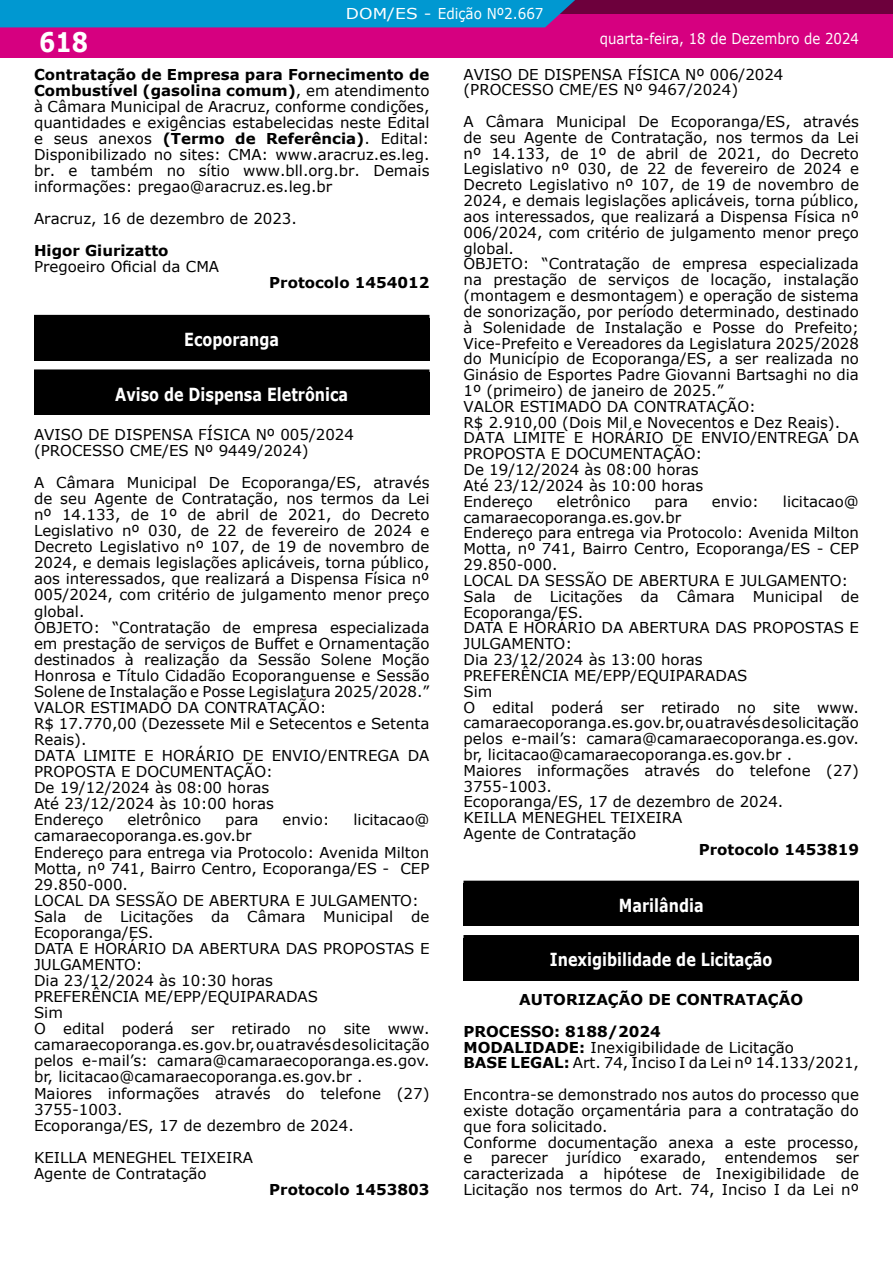
<style>
.page{position:relative;width:893px;height:1263px;background:#fff}
.page>*{position:absolute;margin:0;border:0;box-sizing:border-box;transform-origin:0 0}
.t1{font:700 27px "Verdana";color:#fff;scale:.85 1}
.t2{font:700 18px "Verdana";color:#fff;scale:.8 1}
.t3{font:15px/15.8px "Verdana";color:#000}
.t4{font:700 15px/31.7px "Verdana";color:#000}
.t5{font:15px "Verdana";color:#fff;scale:.89 1}
.t6{font:15px "Verdana";color:#fff;scale:1.14 1}
.s1{font-weight:700}
</style>
<div class="page">
<div style="left:0;top:0;width:893px;height:57px;background:#d60080"></div>
<div style="left:0;top:0;width:893px;height:14px;background:#6d003c"></div>
<div style="left:0;top:0;width:575px;height:27px;background:#0098d1"></div>
<div style="left:34px;top:318px;width:395px;height:42px;background:#000"></div>
<div style="left:34px;top:315px;width:395px;height:6px;background:#000"></div>
<div style="left:34px;top:372px;width:395px;height:43px;background:#000"></div>
<div style="left:34px;top:369px;width:395px;height:6px;background:#000"></div>
<div style="left:463px;top:884px;width:396px;height:42px;background:#000"></div>
<div style="left:463px;top:881px;width:396px;height:6px;background:#000"></div>
<div style="left:463px;top:938px;width:396px;height:42px;background:#000"></div>
<div style="left:463px;top:935px;width:396px;height:6px;background:#000"></div>
<h1 class="t1" style="left:39px;top:30px;width:59px">618</h1>
<p class="t6" style="left:346px;top:7px;width:175px">DOM/ES - Edição Nº2.667</p>
<p class="t5" style="left:600px;top:32px;width:293px">quarta-feira, 18 de Dezembro de 2024</p>
<p class="t3" style="left:34px;top:67px;width:397px;text-align:justify"><span class="s1">Contratação de Empresa para Fornecimento de Combustível (gasolina comum)</span>, em atendimento à Câmara Municipal de Aracruz, conforme condições, quantidades e exigências estabelecidas neste Edital e seus anexos <span class="s1">(Termo de Referência)</span>. Edital:<br>Disponibilizado no sites: CMA: www.aracruz.es.leg. br. e também no sítio www.bll.org.br. Demais informações: pregao@aracruz.es.leg.br</p>
<p class="t3" style="left:34px;top:211px;width:264px">Aracruz, 16 de dezembro de 2023.</p>
<p class="t4" style="left:34px;top:236px;width:136px">Higor Giurizatto</p>
<p class="t3" style="left:34px;top:259px;width:187px">Pregoeiro Oficial da CMA</p>
<p class="t4" style="left:269px;top:268px;width:162px">Protocolo 1454012</p>
<p class="t2" style="left:184px;top:331px;width:120px">Ecoporanga</p>
<p class="t2" style="left:115px;top:386px;width:293px">Aviso de Dispensa Eletrônica</p>
<p class="t3" style="left:34px;top:426px;width:321px">AVISO DE DISPENSA FÍSICA Nº 005/2024 (PROCESSO CME/ES Nº 9449/2024)</p>
<p class="t3" style="left:34px;top:474px;width:397px">A Câmara Municipal De Ecoporanga/ES, através de seu Agente de Contratação, nos termos da Lei nº 14.133, de 1º de abril de 2021, do Decreto Legislativo nº 030, de 22 de fevereiro de 2024 e Decreto Legislativo nº 107, de 19 de novembro de 2024, e demais legislações aplicáveis, torna público, aos interessados, que realizará a Dispensa Física nº 005/2024, com critério de julgamento menor preço global.<br>OBJETO: “Contratação de empresa especializada em prestação de serviços de Buffet e Ornamentação destinados à realização da Sessão Solene Moção Honrosa e Título Cidadão Ecoporanguense e Sessão Solene de Instalação e Posse Legislatura 2025/2028.” VALOR ESTIMADO DA CONTRATAÇÃO:<br>R$ 17.770,00 (Dezessete Mil e Setecentos e Setenta Reais).<br>DATA LIMITE E HORÁRIO DE ENVIO/ENTREGA DA PROPOSTA E DOCUMENTAÇÃO:<br>De 19/12/2024 às 08:00 horas<br>Até 23/12/2024 às 10:00 horas<br>Endereço</p>
<p class="t3" style="left:127px;top:812px;width:75px">eletrônico</p>
<p class="t3" style="left:225px;top:812px;width:35px">para</p>
<p class="t3" style="left:282px;top:812px;width:49px">envio:</p>
<p class="t3" style="left:353px;top:812px;width:78px">licitacao@</p>
<p class="t3" style="left:34px;top:829px;width:397px">camaraecoporanga.es.gov.br<br>Endereço para entrega via Protocolo: Avenida Milton Motta, nº 741, Bairro Centro, Ecoporanga/ES - CEP 29.850-000.<br>LOCAL DA SESSÃO DE ABERTURA E JULGAMENTO:<br>Sala de Licitações da Câmara Municipal de Ecoporanga/ES.<br>DATA E HORÁRIO DA ABERTURA DAS PROPOSTAS E JULGAMENTO:<br>Dia 23/12/2024 às 10:30 horas<br>PREFERÊNCIA ME/EPP/EQUIPARADAS<br>Sim<br>O edital poderá ser retirado no site www. camaraecoporanga.es.gov.br, ou através de solicitação pelos e-mail’s: camara@camaraecoporanga.es.gov. br, licitacao@camaraecoporanga.es.gov.br .<br>Maiores informações através do telefone (27)<br>3755-1003.<br>Ecoporanga/ES, 17 de dezembro de 2024.</p>
<p class="t3" style="left:34px;top:1149px;width:221px">KEILLA MENEGHEL TEIXEIRA<br>Agente de Contratação</p>
<p class="t4" style="left:269px;top:1174px;width:162px">Protocolo 1453803</p>
<p class="t3" style="left:463px;top:66px;width:321px">AVISO DE DISPENSA FÍSICA Nº 006/2024 (PROCESSO CME/ES Nº 9467/2024)</p>
<p class="t3" style="left:463px;top:113px;width:397px">A Câmara Municipal De Ecoporanga/ES, através de seu Agente de Contratação, nos termos da Lei nº 14.133, de 1º de abril de 2021, do Decreto Legislativo nº 030, de 22 de fevereiro de 2024 e Decreto Legislativo nº 107, de 19 de novembro de 2024, e demais legislações aplicáveis, torna público, aos interessados, que realizará a Dispensa Física nº 006/2024, com critério de julgamento menor preço global.<br>OBJETO: “Contratação de empresa especializada na prestação de serviços de locação, instalação (montagem e desmontagem) e operação de sistema de sonorização, por período determinado, destinado à Solenidade de Instalação e Posse do Prefeito; Vice-Prefeito e Vereadores da Legislatura 2025/2028 do Município de Ecoporanga/ES, a ser realizada no Ginásio de Esportes Padre Giovanni Bartsaghi no dia 1º (primeiro) de janeiro de 2025.”<br>VALOR ESTIMADO DA CONTRATAÇÃO:<br>R$ 2.910,00 (Dois Mil e Novecentos e Dez Reais).<br>DATA LIMITE E HORÁRIO DE ENVIO/ENTREGA DA PROPOSTA E DOCUMENTAÇÃO:<br>De 19/12/2024 às 08:00 horas<br>Até 23/12/2024 às 10:00 horas<br>Endereço</p>
<p class="t3" style="left:557px;top:493px;width:75px">eletrônico</p>
<p class="t3" style="left:655px;top:493px;width:35px">para</p>
<p class="t3" style="left:712px;top:493px;width:49px">envio:</p>
<p class="t3" style="left:783px;top:493px;width:78px">licitacao@</p>
<p class="t3" style="left:463px;top:510px;width:397px">camaraecoporanga.es.gov.br<br>Endereço para entrega via Protocolo: Avenida Milton Motta, nº 741, Bairro Centro, Ecoporanga/ES - CEP 29.850-000.<br>LOCAL DA SESSÃO DE ABERTURA E JULGAMENTO:<br>Sala de Licitações da Câmara Municipal de Ecoporanga/ES.<br>DATA E HORÁRIO DA ABERTURA DAS PROPOSTAS E JULGAMENTO:<br>Dia 23/12/2024 às 13:00 horas<br>PREFERÊNCIA ME/EPP/EQUIPARADAS<br>Sim<br>O edital poderá ser retirado no site www. camaraecoporanga.es.gov.br, ou através de solicitação pelos e-mail’s: camara@camaraecoporanga.es.gov. br, licitacao@camaraecoporanga.es.gov.br .<br>Maiores informações através do telefone (27)<br>3755-1003.<br>Ecoporanga/ES, 17 de dezembro de 2024.<br>KEILLA MENEGHEL TEIXEIRA<br>Agente de Contratação</p>
<p class="t4" style="left:699px;top:834px;width:162px">Protocolo 1453819</p>
<p class="t2" style="left:619px;top:897px;width:107px">Marilândia</p>
<p class="t2" style="left:550px;top:951px;width:280px">Inexigibilidade de Licitação</p>
<p class="t4" style="left:463px;top:985px;width:341px;text-indent:56px">AUTORIZAÇÃO DE CONTRATAÇÃO<br>PROCESSO: 8188/2024</p>
<p class="t3" style="left:463px;top:1039px;width:397px"><span class="s1">MODALIDADE:</span> Inexigibilidade de Licitação<br><span class="s1">BASE LEGAL:</span> Art. 74, Inciso I da Lei nº 14.133/2021,</p>
<p class="t3" style="left:463px;top:1086px;width:397px">Encontra-se demonstrado nos autos do processo que existe dotação orçamentária para a contratação do que fora solicitado.<br>Conforme documentação anexa a este processo, e parecer jurídico exarado, entendemos ser caracterizada a hipótese de Inexigibilidade de Licitação nos termos do Art. 74, Inciso I da Lei nº</p>
</div>
